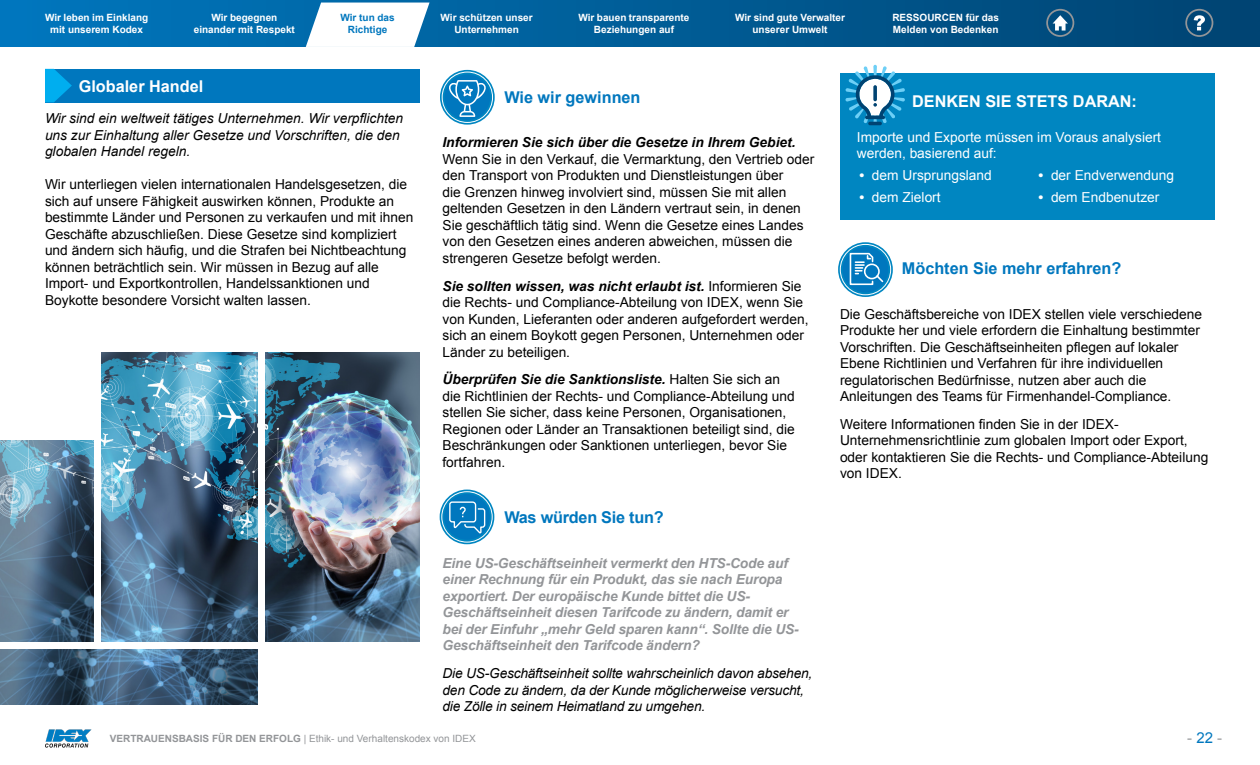
<style>
.page{position:relative;width:1260px;height:765px;background:#fff}
.page>*{position:absolute;margin:0;border:0;box-sizing:border-box;transform-origin:0 0}
.t1{font:700 16.25px "Arial";color:#0077be}
.t2{font:700 16.25px "Arial";color:#fff}
.t3{font:15px "Arial";color:#939598}
.t4{font:13.75px/16.5px "Arial";color:#000}
.t5{font:italic 13.75px/16.5px "Arial";letter-spacing:-.015em;color:#000}
.t6{font:italic 700 13.75px/16.5px "Arial";letter-spacing:-.01em;color:#939598}
.t7{font:13.75px/16.5px "Arial";color:#fff}
.t8{font:italic 700 13.75px "Arial";color:#000}
.t9{font:700 10px/12px "Arial";color:#fff;text-align:center}
.t10{font:10px "Arial";color:#939598}
.t11{font:700 10px/12px "Arial";color:#0077be;text-align:center}
.s1{font-weight:700;font-style:italic}
.s2{font-weight:700}
.s3{color:#0077be}
</style>
<div class="page">
<svg style="left:0;top:0;width:1260px;height:46px;background:#005d97"></svg>
<img style="left:45px;top:729px;width:47px;height:19px">
<svg style="left:306px;top:3px;width:124px;height:44px"></svg>
<svg style="left:1046px;top:9px;width:28px;height:28px"></svg>
<svg style="left:1185px;top:9px;width:28px;height:28px"></svg>
<img style="left:0;top:353px;width:420px;height:352px">
<div style="left:94px;top:331px;width:6px;height:315px;background:#fff"></div>
<div style="left:259px;top:331px;width:6px;height:396px;background:#fff"></div>
<div style="left:0;top:642px;width:429px;height:6px;background:#fff"></div>
<div style="left:0;top:301px;width:97px;height:138px;background:#fff"></div>
<div style="left:263px;top:646px;width:165px;height:81px;background:#fff"></div>
<div style="left:45px;top:69px;width:375px;height:33px;background:#0077be"></div>
<svg style="left:442px;top:72px;width:50px;height:50px"></svg>
<div style="left:440px;top:70px;width:55px;height:55px;border:4px solid #0086c1;border-radius:50%"></div>
<svg style="left:448px;top:80px;width:39px;height:37px"></svg>
<div style="left:442px;top:72px;width:51px;height:51px;border:1px solid #fff;border-radius:50%"></div>
<svg style="left:442px;top:492px;width:50px;height:50px"></svg>
<div style="left:440px;top:490px;width:54px;height:54px;border:4px solid #0086c1;border-radius:50%"></div>
<div style="left:442px;top:491px;width:51px;height:51px;border:1px solid #fff;border-radius:50%"></div>
<svg style="left:448px;top:501px;width:38px;height:34px"></svg>
<svg style="left:840px;top:244px;width:51px;height:51px"></svg>
<div style="left:838px;top:242px;width:55px;height:55px;border:4px solid #0086c1;border-radius:50%"></div>
<div style="left:840px;top:244px;width:51px;height:51px;border:1px solid #fff;border-radius:50%"></div>
<svg style="left:849px;top:252px;width:36px;height:34px"></svg>
<div style="left:840px;top:73px;width:375px;height:146px;background:#0086c1"></div>
<svg style="left:845px;top:65px;width:60px;height:60px"></svg>
<svg style="left:45px;top:69px;width:27px;height:33px"></svg>
<p class="t9" style="left:45px;top:12px;width:105px">Wir leben im Einklang mit unserem Kodex</p>
<p class="t9" style="left:194px;top:12px;width:103px">Wir begegnen einander mit Respekt</p>
<p class="t9" style="left:441px;top:12px;width:94px">Wir schützen unser<br>Unternehmen</p>
<p class="t9" style="left:578px;top:12px;width:112px">Wir bauen transparente<br>Beziehungen auf</p>
<p class="t11" style="left:341px;top:12px;width:56px">Wir tun das<br>Richtige</p>
<p class="t9" style="left:892px;top:12px;width:108px;text-align:left">RESSOURCEN für das<br>Melden von Bedenken</p>
<p class="t9" style="left:735px;top:12px;width:112px">Wir sind gute Verwalter unserer Umwelt</p>
<p class="t2" style="left:79px;top:76px;width:126px">Globaler Handel</p>
<p class="t5" style="left:45px;top:110px;width:360px">Wir sind ein weltweit tätiges Unternehmen. Wir verpflichten uns zur Einhaltung aller Gesetze und Vorschriften, die den globalen Handel regeln.</p>
<p class="t4" style="left:45px;top:176px;width:370px">Wir unterliegen vielen internationalen Handelsgesetzen, die sich auf unsere Fähigkeit auswirken können, Produkte an bestimmte Länder und Personen zu verkaufen und mit ihnen Geschäfte abzuschließen. Diese Gesetze sind kompliziert und ändern sich häufig, und die Strafen bei Nichtbeachtung können beträchtlich sein. Wir müssen in Bezug auf alle Import- und Exportkontrollen, Handelssanktionen und Boykotte besondere Vorsicht walten lassen.</p>
<p class="t1" style="left:504px;top:86px;width:138px">Wie wir gewinnen</p>
<p class="t8" style="left:442px;top:134px;width:355px">Informieren Sie sich über die Gesetze in Ihrem Gebiet.</p>
<p class="t4" style="left:442px;top:151px;width:373px">Wenn Sie in den Verkauf, die Vermarktung, den Vertrieb oder den Transport von Produkten und Dienstleistungen über<br>die Grenzen hinweg involviert sind, müssen Sie mit allen geltenden Gesetzen in den Ländern vertraut sein, in denen Sie geschäftlich tätig sind. Wenn die Gesetze eines Landes von den Gesetzen eines anderen abweichen, müssen die strengeren Gesetze befolgt werden.</p>
<p class="t4" style="left:442px;top:278px;width:368px"><span class="s1">Sie sollten wissen, was nicht erlaubt ist.</span> Informieren Sie die Rechts- und Compliance-Abteilung von IDEX, wenn Sie von Kunden, Lieferanten oder anderen aufgefordert werden, sich an einem Boykott gegen Personen, Unternehmen oder Länder zu beteiligen.</p>
<p class="t4" style="left:442px;top:371px;width:354px"><span class="s1">Überprüfen Sie die Sanktionsliste.</span> Halten Sie sich an die Richtlinien der Rechts- und Compliance-Abteilung und stellen Sie sicher, dass keine Personen, Organisationen, Regionen oder Länder an Transaktionen beteiligt sind, die Beschränkungen oder Sanktionen unterliegen, bevor Sie fortfahren.</p>
<p class="t1" style="left:504px;top:507px;width:161px">Was würden Sie tun?</p>
<p class="t6" style="left:442px;top:555px;width:358px">Eine US-Geschäftseinheit vermerkt den HTS-Code auf einer Rechnung für ein Produkt, das sie nach Europa exportiert. Der europäische Kunde bittet die US-Geschäftseinheit diesen Tarifcode zu ändern, damit er bei der Einfuhr „mehr Geld sparen kann“. Sollte die US-Geschäftseinheit den Tarifcode ändern?</p>
<p class="t5" style="left:442px;top:665px;width:371px">Die US-Geschäftseinheit sollte wahrscheinlich davon absehen, den Code zu ändern, da der Kunde möglicherweise versucht, die Zölle in seinem Heimatland zu umgehen.</p>
<p class="t10" style="left:110px;top:732px;width:368px"><span class="s2">VERTRAUENSBASIS FÜR DEN ERFOLG</span> | Ethik- und Verhaltenskodex von IDEX</p>
<p class="t2" style="left:912px;top:90px;width:226px">DENKEN SIE STETS DARAN:</p>
<p class="t7" style="left:857px;top:129px;width:306px">Importe und Exporte müssen im Voraus analysiert werden, basierend auf:</p>
<p class="t7" style="left:859px;top:167px;width:134px"><span class="s2">•</span> dem Ursprungsland</p>
<p class="t7" style="left:859px;top:189px;width:83px"><span class="s2">•</span> dem Zielort</p>
<p class="t7" style="left:1039px;top:167px;width:137px"><span class="s2">•</span> der Endverwendung</p>
<p class="t7" style="left:1039px;top:189px;width:123px"><span class="s2">•</span> dem Endbenutzer</p>
<p class="t1" style="left:902px;top:258px;width:221px">Möchten Sie mehr erfahren?</p>
<p class="t4" style="left:840px;top:306px;width:364px">Die Geschäftsbereiche von IDEX stellen viele verschiedene Produkte her und viele erfordern die Einhaltung bestimmter Vorschriften. Die Geschäftseinheiten pflegen auf lokaler Ebene Richtlinien und Verfahren für ihre individuellen regulatorischen Bedürfnisse, nutzen aber auch die Anleitungen des Teams für Firmenhandel-Compliance.</p>
<p class="t4" style="left:840px;top:416px;width:370px">Weitere Informationen finden Sie in der IDEX-Unternehmensrichtlinie zum globalen Import oder Export, oder kontaktieren Sie die Rechts- und Compliance-Abteilung von IDEX.</p>
<p class="t3" style="left:1187px;top:728px;width:37px">- <span class="s3">22</span> -</p>
</div>
